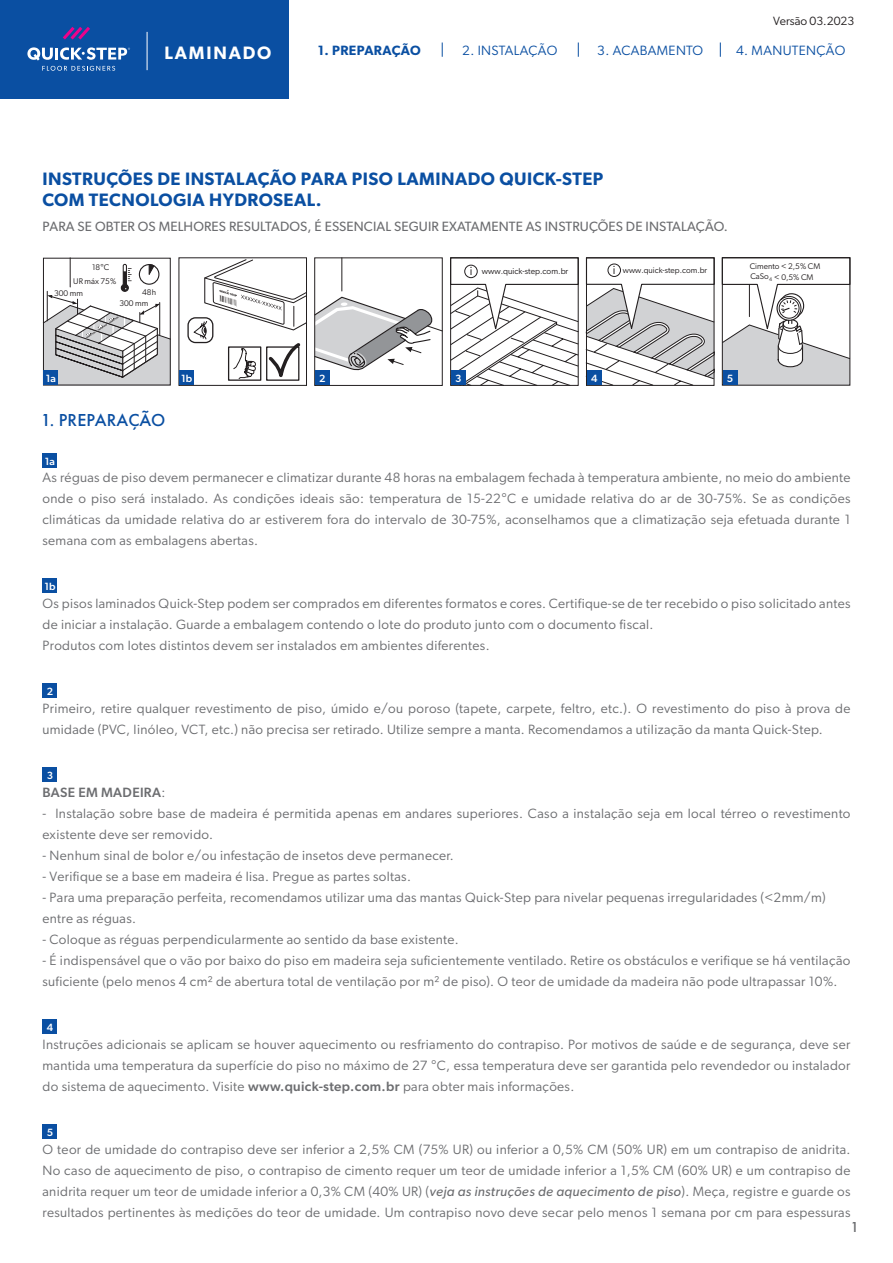
<style>
.page{position:relative;width:893px;height:1263px;background:#fff}
.page>*{position:absolute;margin:0;border:0;box-sizing:border-box;transform-origin:0 0}
.t1{font:600 18px/21px "Gibson";letter-spacing:.025em;color:#0a4fa2}
.t2{font:500 18px "Futura PT";letter-spacing:.01em;color:#0a4fa2}
.t3{font:600 18px "Gibson";letter-spacing:.1em;color:#fff}
.t4{font:500 15px "Futura PT";color:#6c6d70}
.t5{font:13.5px/21px "Gibson";letter-spacing:.025em;color:#6c6d70}
.t6{font:13.5px "Gibson";letter-spacing:.01em;color:#6c6d70}
.t7{font:13.5px "Gibson";letter-spacing:.025em;color:#0a4fa2}
.t8{font:500 13.5px "Gibson";letter-spacing:.025em;color:#6c6d70}
.t9{font:600 13.5px "Gibson";letter-spacing:.025em;color:#0a4fa2}
.t10{font:12px "Gibson";color:#231f20}
.t11{font:500 10.5px "Gibson";color:#fff}
.t12{font:8.55px "Gibson";color:#231f20}
.t13{font:8.25px/13.4px "Gibson";color:#231f20}
.s1{font-size:12.15px}
.s2{font-size:12px}
.s3{font-weight:400}
.s4{font-weight:500}
.s5{font-style:italic}
</style>
<div class="page">
<div style="left:0;top:0;width:288px;height:98px;background:#0a4fa2"></div>
<svg style="left:63px;top:27px;width:27px;height:13px"></svg>
<svg style="left:27px;top:47px;width:103px;height:24px"></svg>
<hr style="left:147px;top:32px;width:1px;height:38px;background:#fff">
<svg style="left:588px;top:257px;width:127px;height:129px"></svg>
<div style="left:608px;top:264px;width:13px;height:13px;border:1px solid #231f20;border-radius:50%"></div>
<div style="left:586px;top:257px;width:128px;height:129px;border:1px solid #231f20"></div>
<svg style="left:442px;top:43px;width:1px;height:14px"></svg>
<svg style="left:578px;top:43px;width:1px;height:14px"></svg>
<svg style="left:720px;top:43px;width:1px;height:14px"></svg>
<svg style="left:43px;top:260px;width:128px;height:126px"></svg>
<hr style="left:159px;top:302px;width:1px;height:33px;background:#231f20">
<div style="left:43px;top:258px;width:128px;height:127px;border:1px solid #231f20"></div>
<div style="left:266px;top:346px;width:33px;height:35px;border:1px solid #231f20"></div>
<div style="left:228px;top:346px;width:33px;height:35px;border:1px solid #231f20"></div>
<div style="left:187px;top:317px;width:26px;height:26px;border:1px solid #231f20;border-radius:7px"></div>
<svg style="left:193px;top:259px;width:112px;height:120px"></svg>
<div style="left:179px;top:257px;width:128px;height:129px;border:1px solid #231f20"></div>
<hr style="left:341px;top:258px;width:1px;height:33px;background:#231f20">
<svg style="left:316px;top:296px;width:125px;height:75px"></svg>
<div style="left:314px;top:257px;width:129px;height:129px;border:1px solid #231f20"></div>
<svg style="left:724px;top:283px;width:124px;height:101px"></svg>
<div style="left:722px;top:257px;width:128px;height:129px;border:1px solid #231f20"></div>
<svg style="left:452px;top:264px;width:125px;height:120px"></svg>
<div style="left:464px;top:265px;width:13px;height:13px;border:1px solid #231f20;border-radius:50%"></div>
<div style="left:450px;top:257px;width:129px;height:129px;border:1px solid #231f20"></div>
<div style="left:723px;top:370px;width:15px;height:15px;background:#0a4fa2"></div>
<div style="left:587px;top:370px;width:15px;height:15px;background:#0a4fa2"></div>
<div style="left:451px;top:370px;width:15px;height:15px;background:#0a4fa2"></div>
<div style="left:315px;top:370px;width:15px;height:15px;background:#0a4fa2"></div>
<div style="left:179px;top:370px;width:15px;height:15px;background:#0a4fa2"></div>
<div style="left:43px;top:370px;width:15px;height:15px;background:#0a4fa2"></div>
<div style="left:43px;top:453px;width:14px;height:15px;background:#0a4fa2"></div>
<div style="left:43px;top:578px;width:14px;height:15px;background:#0a4fa2"></div>
<div style="left:43px;top:683px;width:14px;height:15px;background:#0a4fa2"></div>
<div style="left:43px;top:767px;width:14px;height:15px;background:#0a4fa2"></div>
<div style="left:43px;top:1124px;width:14px;height:15px;background:#0a4fa2"></div>
<div style="left:43px;top:1019px;width:14px;height:15px;background:#0a4fa2"></div>
<h1 class="t3" style="left:164px;top:42px;width:109px">LAMINADO</h1>
<p class="t10" style="left:773px;top:14px;width:83px">Versão 03.2023</p>
<p class="t9" style="left:318px;top:42px;width:104px">1. PREPARAÇÃO</p>
<p class="t7" style="left:462px;top:42px;width:96px">2. INSTALAÇÃO</p>
<p class="t7" style="left:597px;top:42px;width:107px">3. ACABAMENTO</p>
<p class="t7" style="left:736px;top:42px;width:111px">4. MANUTENÇÃO</p>
<h1 class="t1" style="left:43px;top:167px;width:562px">INSTRUÇÕES DE INSTALAÇÃO PARA PISO LAMINADO QUICK-STEP<br>COM TECNOLOGIA HYDROSEAL.</h1>
<p class="t6" style="left:43px;top:218px;width:687px">PARA SE OBTER OS MELHORES RESULTADOS, É ESSENCIAL SEGUIR EXATAMENTE AS INSTRUÇÕES DE INSTALAÇÃO.</p>
<p class="t13" style="left:73px;top:261px;width:44px;text-indent:19px">18°C<br>UR máx 75%</p>
<p class="t13" style="left:54px;top:286px;width:30px">300 mm</p>
<p class="t13" style="left:142px;top:285px;width:15px">48h</p>
<p class="t13" style="left:119px;top:297px;width:30px">300 mm</p>
<p class="t12" style="left:470px;top:266px;width:100px"><span class="s1">i</span> www.quick-step.com.br</p>
<p class="t13" style="left:613px;top:263px;width:96px"><span class="s2">i</span> www.quick-step.com.br</p>
<p class="t13" style="left:750px;top:260px;width:72px;line-height:10.8px">Cimento &lt; 2,5% CM<br>CaSo<sub>4</sub> &lt; 0,5% CM</p>
<p class="t11" style="left:46px;top:372px;width:12px">1a</p>
<p class="t11" style="left:181px;top:372px;width:13px">1b</p>
<p class="t11" style="left:319px;top:372px;width:8px">2</p>
<p class="t11" style="left:455px;top:372px;width:8px">3</p>
<p class="t11" style="left:591px;top:372px;width:8px">4</p>
<p class="t11" style="left:727px;top:372px;width:8px">5</p>
<h1 class="t2" style="left:41px;top:409px;width:126px">1. PREPARAÇÃO</h1>
<p class="t11" style="left:45px;top:455px;width:12px">1a</p>
<p class="t5" style="left:43px;top:467px;width:809px;text-align:justify">As réguas de piso devem permanecer e climatizar durante 48 horas na embalagem fechada à temperatura ambiente, no meio do ambiente onde o piso será instalado. As condições ideais são: temperatura de 15-22°C e umidade relativa do ar de 30-75%. Se as condições climáticas da umidade relativa do ar estiverem fora do intervalo de 30-75%, aconselhamos que a climatização seja efetuada durante 1 semana com as embalagens abertas.</p>
<p class="t11" style="left:44px;top:580px;width:13px">1b</p>
<p class="t5" style="left:43px;top:593px;width:809px">Os pisos laminados Quick-Step podem ser comprados em diferentes formatos e cores. Certifique-se de ter recebido o piso solicitado antes de iniciar a instalação. Guarde a embalagem contendo o lote do produto junto com o documento fiscal.<br>Produtos com lotes distintos devem ser instalados em ambientes diferentes.</p>
<p class="t11" style="left:47px;top:685px;width:8px">2</p>
<p class="t5" style="left:43px;top:698px;width:809px">Primeiro, retire qualquer revestimento de piso, úmido e/ou poroso (tapete, carpete, feltro, etc.). O revestimento do piso à prova de umidade (PVC, linóleo, VCT, etc.) não precisa ser retirado. Utilize sempre a manta. Recomendamos a utilização da manta Quick-Step.</p>
<p class="t11" style="left:47px;top:769px;width:8px">3</p>
<p class="t8" style="left:43px;top:784px;width:124px">BASE EM MADEIRA<span class="s3">:</span></p>
<p class="t5" style="left:43px;top:803px;width:809px">- Instalação sobre base de madeira é permitida apenas em andares superiores. Caso a instalação seja em local térreo o revestimento existente deve ser removido.</p>
<p class="t5" style="left:43px;top:845px;width:413px">- Nenhum sinal de bolor e/ou infestação de insetos deve permanecer.</p>
<p class="t5" style="left:43px;top:866px;width:370px">- Verifique se a base em madeira é lisa. Pregue as partes soltas.</p>
<p class="t5" style="left:43px;top:887px;width:785px">- Para uma preparação perfeita, recomendamos utilizar uma das mantas Quick-Step para nivelar pequenas irregularidades (&lt;2mm/m) entre as réguas.</p>
<p class="t5" style="left:43px;top:929px;width:418px">- Coloque as réguas perpendicularmente ao sentido da base existente.</p>
<p class="t5" style="left:43px;top:950px;width:809px">- É indispensável que o vão por baixo do piso em madeira seja suficientemente ventilado. Retire os obstáculos e verifique se há ventilação suficiente (pelo menos 4 cm² de abertura total de ventilação por m² de piso). O teor de umidade da madeira não pode ultrapassar 10%.</p>
<p class="t11" style="left:47px;top:1021px;width:8px">4</p>
<p class="t5" style="left:43px;top:1034px;width:809px;text-align:justify">Instruções adicionais se aplicam se houver aquecimento ou resfriamento do contrapiso. Por motivos de saúde e de segurança, deve ser mantida uma temperatura da superfície do piso no máximo de 27 °C, essa temperatura deve ser garantida pelo revendedor ou instalador do sistema de aquecimento. Visite <span class="s4">www.quick-step.com.br</span> para obter mais informações.</p>
<p class="t11" style="left:47px;top:1126px;width:8px">5</p>
<p class="t5" style="left:43px;top:1139px;width:809px;text-align:justify">O teor de umidade do contrapiso deve ser inferior a 2,5% CM (75% UR) ou inferior a 0,5% CM (50% UR) em um contrapiso de anidrita.<br>No caso de aquecimento de piso, o contrapiso de cimento requer um teor de umidade inferior a 1,5% CM (60% UR) e um contrapiso de anidrita requer um teor de umidade inferior a 0,3% CM (40% UR) (<span class="s5">veja as instruções de aquecimento de piso</span>). Meça, registre e guarde os resultados pertinentes às medições do teor de umidade. Um contrapiso novo deve secar pelo menos 1 semana por cm para espessuras</p>
<p class="t4" style="left:850px;top:1218px;width:10px">1</p>
</div>
